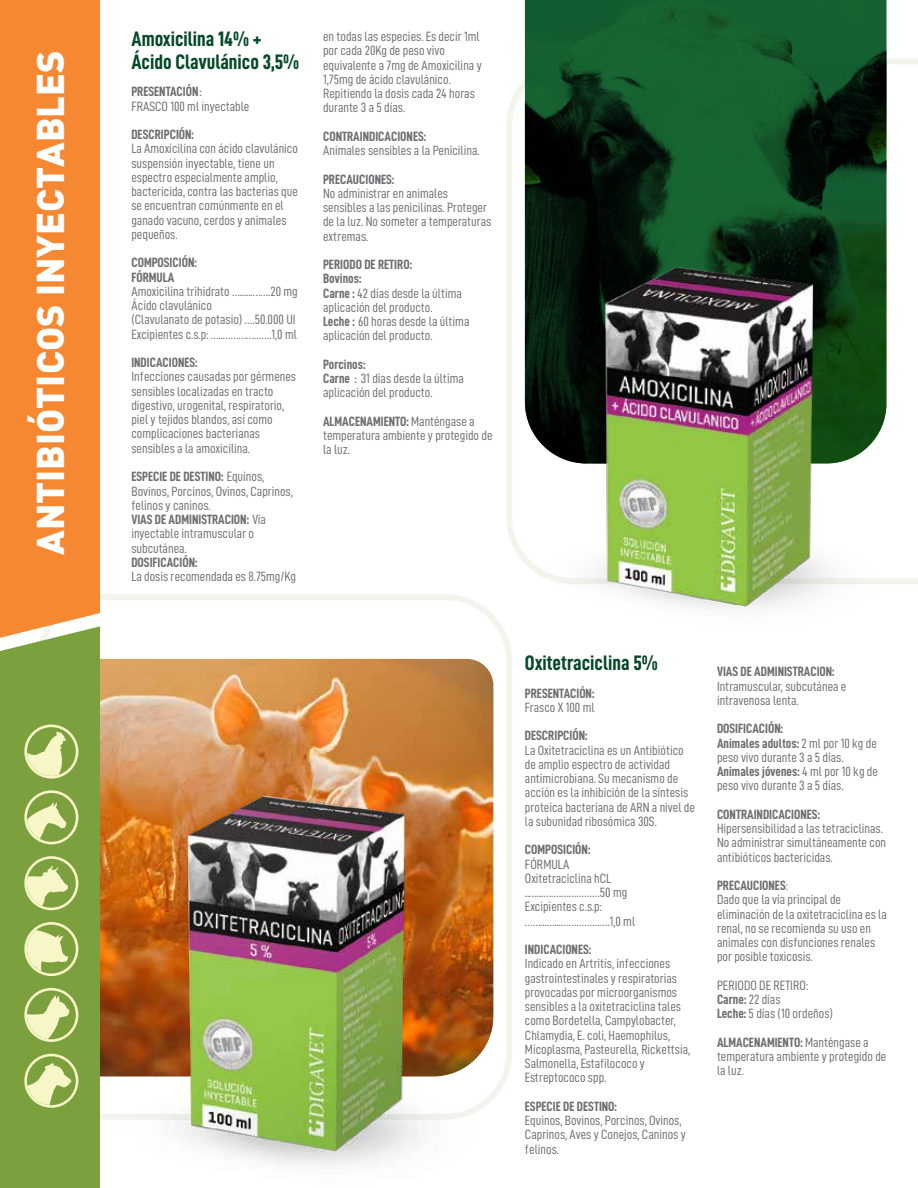
<style>
.page{position:relative;width:918px;height:1188px;background:#fff}
.page>*{position:absolute;margin:0;border:0;box-sizing:border-box;transform-origin:0 0}
.t1{font:900 37.8px "DIN";color:#fff}
.t2{font:21px/22.5px "D DIN Condensed Bold";color:#064927}
.t3{font:13.5px/14.2px "D DIN Condensed";color:#6d6e71}
.t4{font:13.5px/14.2px "D DIN Condensed Bold";color:#6d6e71}
.s1{font-family:"DIN"}
.s2{font-family:"D DIN Condensed"}
.s3{font-family:"D DIN Condensed Bold"}
</style>
<div class="page">
<svg style="left:506px;top:58px;width:412px;height:158px"></svg>
<img style="left:100px;top:659px;width:382px;height:46px">
<svg style="left:525px;top:0;width:361px;height:216px;background:#104723"></svg>
<div style="left:0;top:0;width:100px;height:626px;background:#f68831"></div>
<div style="left:0;top:626px;width:100px;height:562px;background:#7ca03e"></div>
<svg style="left:24px;top:1054px;width:35px;height:54px;background:#bccc85"></svg>
<img style="left:482px;top:216px;width:436px;height:489px">
<img style="left:59px;top:705px;width:453px;height:483px">
<svg style="left:24px;top:988px;width:54px;height:54px;background:#b2c57a"></svg>
<svg style="left:24px;top:922px;width:54px;height:54px;background:#b8ca81"></svg>
<svg style="left:24px;top:856px;width:54px;height:54px;background:#b0c478"></svg>
<svg style="left:24px;top:790px;width:54px;height:54px;background:#a9bf70"></svg>
<svg style="left:24px;top:725px;width:54px;height:54px;background:#b2c67b"></svg>
<h1 class="t1" style="left:25px;top:555px;width:506px;rotate:-90deg">ANTIBIÓTICOS INYECTABLES</h1>
<h2 class="t2" style="left:131px;top:27px;width:169px">Amoxicilina 14% +<br>Ácido Clavulánico 3,5%</h2>
<p class="t4" style="left:131px;top:84px;width:73px">PRESENTACIÓN<span class="s1">:</span></p>
<p class="t3" style="left:131px;top:99px;width:120px">FRASCO 100 ml inyectable</p>
<p class="t4" style="left:131px;top:127px;width:64px">DESCRIPCIÓN:</p>
<p class="t3" style="left:131px;top:141px;width:168px">La Amoxicilina con ácido clavulánico suspensión inyectable, tiene un espectro especialmente amplio, bactericida, contra las bacterias que se encuentran comúnmente en el ganado vacuno, cerdos y animales pequeños.</p>
<p class="t4" style="left:131px;top:255px;width:67px">COMPOSICIÓN:<br>FÓRMULA</p>
<p class="t3" style="left:131px;top:284px;width:168px">Amoxicilina trihidrato …......…….20 mg Ácido clavulánico<br>(Clavulanato de potasio) ….50.000 UI Excipientes c.s.p: …..……………….1,0 ml</p>
<p class="t4" style="left:131px;top:355px;width:68px">INDICACIONES:</p>
<p class="t3" style="left:131px;top:369px;width:166px">Infecciones causadas por gérmenes sensibles localizadas en tracto digestivo, urogenital, respiratorio, piel y tejidos blandos, así como complicaciones bacterianas sensibles a la amoxicilina.</p>
<p class="t4" style="left:131px;top:469px;width:134px">ESPECIE DE DESTINO: <span class="s2">Equinos,</span></p>
<p class="t3" style="left:131px;top:483px;width:163px">Bovinos, Porcinos, Ovinos, Caprinos, felinos y caninos.</p>
<p class="t4" style="left:131px;top:512px;width:136px">VIAS DE ADMINISTRACION: <span class="s2">Vía</span></p>
<p class="t3" style="left:131px;top:526px;width:124px">inyectable intramuscular o subcutánea.</p>
<p class="t4" style="left:131px;top:555px;width:68px">DOSIFICACIÓN:</p>
<p class="t3" style="left:131px;top:569px;width:166px">La dosis recomendada es 8.75mg/Kg</p>
<p class="t3" style="left:323px;top:29px;width:160px">en todas las especies. Es decir 1ml por cada 20Kg de peso vivo equivalente a 7mg de Amoxicilina y<br>1,75mg de ácido clavulánico.<br>Repitiendo la dosis cada 24 horas durante 3 a 5 días.</p>
<p class="t4" style="left:323px;top:129px;width:105px">CONTRAINDICACIONES:</p>
<p class="t3" style="left:323px;top:143px;width:158px">Animales sensibles a la Penicilina.</p>
<p class="t4" style="left:323px;top:172px;width:73px">PRECAUCIONES:</p>
<p class="t3" style="left:323px;top:186px;width:170px">No administrar en animales sensibles a las penicilinas. Proteger de la luz. No someter a temperaturas extremas.</p>
<p class="t4" style="left:323px;top:257px;width:90px">PERIODO DE RETIRO:<br>Bovinos:</p>
<p class="t3" style="left:323px;top:286px;width:148px"><span class="s3">Carne :</span> 42 días desde la última aplicación del producto.<br><span class="s3">Leche :</span> 60 horas desde la última aplicación del producto.</p>
<p class="t4" style="left:323px;top:357px;width:44px">Porcinos:</p>
<p class="t3" style="left:323px;top:371px;width:142px"><span class="s3">Carne</span> <span class="s1">:</span> 31 días desde la última aplicación del producto.</p>
<p class="t4" style="left:323px;top:414px;width:153px">ALMACENAMIENTO: <span class="s2">Manténgase a</span></p>
<p class="t3" style="left:323px;top:428px;width:171px">temperatura ambiente y protegido de la luz.</p>
<h2 class="t2" style="left:525px;top:651px;width:134px">Oxitetraciclina 5%</h2>
<p class="t4" style="left:525px;top:686px;width:71px">PRESENTACIÓN:</p>
<p class="t3" style="left:525px;top:700px;width:71px">Frasco X 100 ml</p>
<p class="t4" style="left:525px;top:728px;width:64px">DESCRIPCIÓN:</p>
<p class="t3" style="left:525px;top:743px;width:172px">La Oxitetraciclina es un Antibiótico de amplio espectro de actividad antimicrobiana. Su mecanismo de acción es la inhibición de la síntesis proteica bacteriana de ARN a nivel de la subunidad ribosómica 30S.</p>
<p class="t4" style="left:525px;top:842px;width:67px">COMPOSICIÓN:</p>
<p class="t3" style="left:525px;top:857px;width:112px">FÓRMULA<br>Oxitetraciclina hCL ..…...….………………50 mg<br>Excipientes c.s.p: ……...…...……………….1,0 ml</p>
<p class="t4" style="left:525px;top:942px;width:68px">INDICACIONES:</p>
<p class="t3" style="left:525px;top:956px;width:167px">Indicado en Artritis, infecciones gastrointestinales y respiratorias provocadas por microorganismos sensibles a la oxitetraciclina tales como Bordetella, Campylobacter, Chlamydia, E. coli, Haemophilus, Micoplasma, Pasteurella, Rickettsia, Salmonella, Estafilococo y Estreptococo spp.</p>
<p class="t4" style="left:525px;top:1099px;width:94px">ESPECIE DE DESTINO:</p>
<p class="t3" style="left:525px;top:1113px;width:162px">Equinos, Bovinos, Porcinos, Ovinos,<br>Caprinos, Aves y Conejos, Caninos y felinos.</p>
<p class="t4" style="left:717px;top:664px;width:119px">VIAS DE ADMINISTRACION:</p>
<p class="t3" style="left:717px;top:679px;width:131px">Intramuscular, subcutánea e intravenosa lenta.</p>
<p class="t4" style="left:717px;top:721px;width:161px">DOSIFICACIÓN:<br>Animales adultos: <span class="s2">2 ml por 10 kg de</span></p>
<p class="t3" style="left:717px;top:750px;width:128px">peso vivo durante 3 a 5 días.</p>
<p class="t4" style="left:717px;top:764px;width:163px">Animales jóvenes: <span class="s2">4 ml por 10 kg de</span></p>
<p class="t3" style="left:717px;top:778px;width:128px">peso vivo durante 3 a 5 días.</p>
<p class="t4" style="left:717px;top:807px;width:105px">CONTRAINDICACIONES:</p>
<p class="t3" style="left:717px;top:821px;width:171px">Hipersensibilidad a las tetraciclinas.<br>No administrar simultáneamente con antibióticos bactericidas.</p>
<p class="t4" style="left:717px;top:878px;width:72px">PRECAUCIONES<span class="s2">:</span></p>
<p class="t3" style="left:717px;top:892px;width:171px">Dado que la vía principal de eliminación de la oxitetraciclina es la renal, no se recomienda su uso en animales con disfunciones renales por posible toxicosis.</p>
<p class="t3" style="left:717px;top:978px;width:93px">PERIODO DE RETIRO:</p>
<p class="t4" style="left:717px;top:992px;width:65px">Carne: <span class="s2">22 días</span></p>
<p class="t3" style="left:717px;top:1006px;width:117px"><span class="s3">Leche:</span> 5 días (10 ordeños)</p>
<p class="t4" style="left:717px;top:1035px;width:153px">ALMACENAMIENTO: <span class="s2">Manténgase a</span></p>
<p class="t3" style="left:717px;top:1049px;width:171px">temperatura ambiente y protegido de la luz.</p>
</div>
